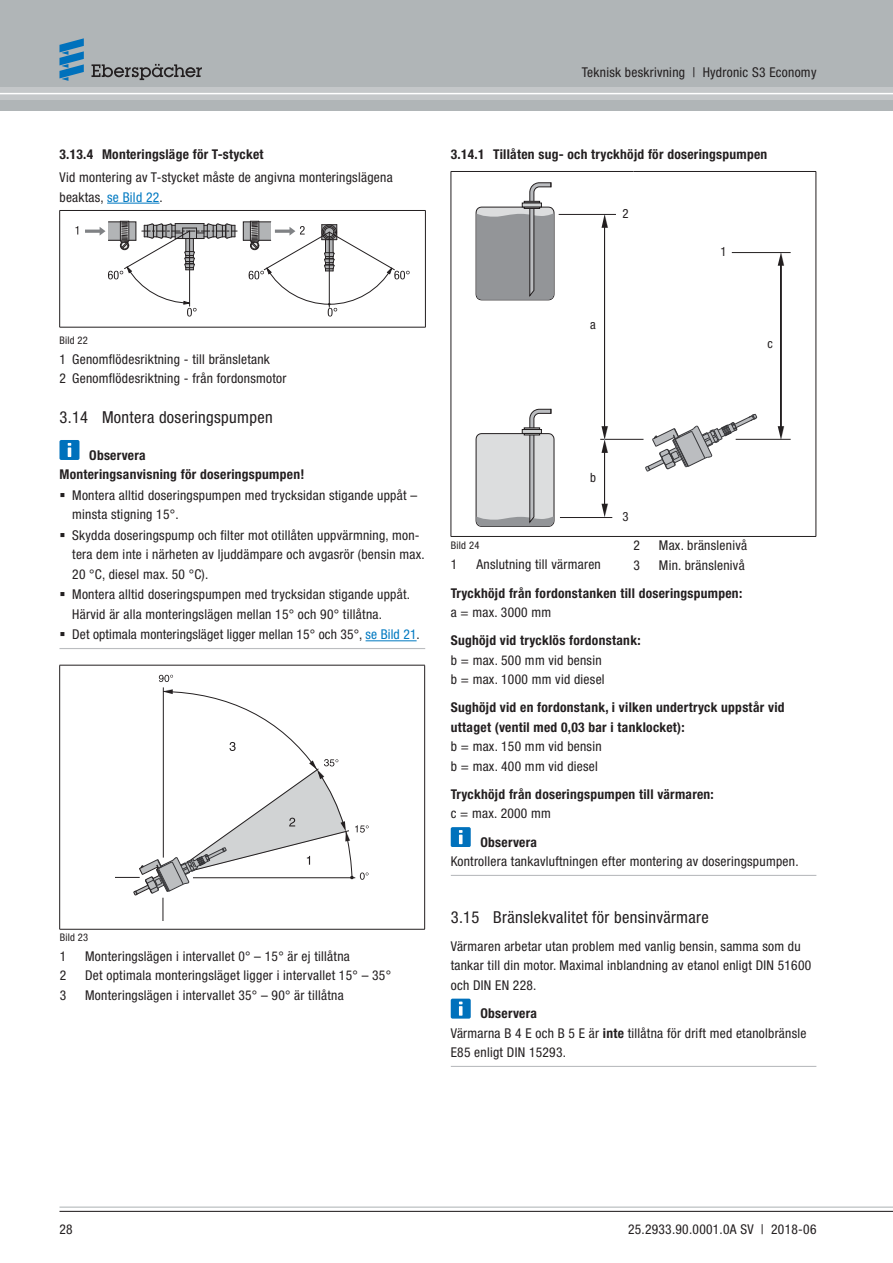
<style>
.page{position:relative;width:893px;height:1263px;background:#fff}
.page>*{position:absolute;margin:0;border:0;box-sizing:border-box;transform-origin:0 0}
.t1{font:condensed 16.5px "Helvetica Neue LTW1 G";letter-spacing:.02em;color:#231f20}
.t2{font:condensed 13.5px/19.5px "Helvetica Neue LTW1 G";letter-spacing:.02em;color:#231f20}
.t3{font:700 condensed 13.5px/19.5px "Helvetica Neue LTW1 G";letter-spacing:.02em;color:#231f20}
.t4{font:condensed 12.75px "Helvetica Neue";color:#231f20}
.t5{font:condensed 10.5px "Helvetica Neue LTW1 G";letter-spacing:.02em;color:#231f20}
.s1{color:#0079c1}
.s2{font-weight:700}
</style>
<div class="page">
<hr style="left:107px;top:203px;width:53px;height:1px;background:#0079c1">
<hr style="left:59px;top:648px;width:366px;height:1px;background:#bbbdc0">
<hr style="left:365px;top:640px;width:52px;height:1px;background:#0079c1">
<hr style="left:59px;top:210px;width:367px;height:1px;background:#231f20">
<hr style="left:59px;top:211px;width:1px;height:116px;background:#231f20">
<hr style="left:425px;top:211px;width:1px;height:116px;background:#231f20">
<hr style="left:59px;top:327px;width:367px;height:1px;background:#231f20">
<svg style="left:85px;top:221px;width:152px;height:96px"></svg>
<svg style="left:75px;top:226px;width:3px;height:9px"></svg>
<svg style="left:243px;top:221px;width:167px;height:96px"></svg>
<div style="left:59px;top:440px;width:20px;height:20px;background:#0071bc;border-radius:2px"></div>
<svg style="left:68px;top:443px;width:3px;height:14px"></svg>
<hr style="left:59px;top:665px;width:366px;height:1px;background:#231f20">
<hr style="left:59px;top:665px;width:1px;height:264px;background:#231f20">
<hr style="left:424px;top:665px;width:1px;height:264px;background:#231f20">
<hr style="left:59px;top:929px;width:366px;height:1px;background:#231f20">
<hr style="left:163px;top:687px;width:1px;height:171px;background:#231f20">
<svg style="left:159px;top:675px;width:14px;height:7px"></svg>
<svg style="left:115px;top:689px;width:254px;height:232px"></svg>
<hr style="left:451px;top:875px;width:365px;height:1px;background:#bbbdc0">
<hr style="left:451px;top:1066px;width:365px;height:1px;background:#bbbdc0">
<hr style="left:451px;top:171px;width:182px;height:1px;background:#231f20">
<hr style="left:451px;top:172px;width:1px;height:364px;background:#231f20">
<hr style="left:633px;top:171px;width:183px;height:1px;background:#231f20">
<hr style="left:816px;top:172px;width:1px;height:364px;background:#231f20">
<hr style="left:451px;top:536px;width:365px;height:1px;background:#231f20">
<hr style="left:604px;top:447px;width:1px;height:63px;background:#231f20">
<svg style="left:601px;top:504px;width:7px;height:13px"></svg>
<svg style="left:778px;top:253px;width:6px;height:13px"></svg>
<hr style="left:780px;top:260px;width:1px;height:172px;background:#231f20">
<svg style="left:778px;top:426px;width:6px;height:13px"></svg>
<hr style="left:600px;top:439px;width:43px;height:1px;background:#231f20">
<hr style="left:732px;top:252px;width:59px;height:1px;background:#231f20">
<hr style="left:736px;top:439px;width:55px;height:1px;background:#231f20">
<svg style="left:601px;top:215px;width:7px;height:13px"></svg>
<hr style="left:604px;top:222px;width:1px;height:210px;background:#231f20">
<svg style="left:601px;top:426px;width:7px;height:27px"></svg>
<hr style="left:559px;top:214px;width:57px;height:1px;background:#231f20">
<hr style="left:560px;top:517px;width:52px;height:1px;background:#231f20">
<svg style="left:475px;top:182px;width:80px;height:119px"></svg>
<svg style="left:475px;top:409px;width:80px;height:118px"></svg>
<hr style="left:522px;top:430px;width:19px;height:3px;background:#d1d3d4">
<div style="left:522px;top:429px;width:20px;height:5px;border:1px solid #231f20"></div>
<svg style="left:645px;top:414px;width:112px;height:58px"></svg>
<div style="left:451px;top:827px;width:20px;height:20px;background:#0071bc;border-radius:2px"></div>
<svg style="left:459px;top:830px;width:3px;height:14px"></svg>
<div style="left:451px;top:999px;width:20px;height:19px;background:#0071bc;border-radius:2px"></div>
<svg style="left:459px;top:1002px;width:3px;height:14px"></svg>
<hr style="left:59px;top:1207px;width:834px;height:1px;background:#b0b5b7">
<hr style="left:59px;top:1211px;width:834px;height:1px;background:#231f20">
<div style="left:0;top:0;width:893px;height:111px;background:#b0b5b7"></div>
<div style="left:0;top:87px;width:893px;height:13px;background:#c4c7c9"></div>
<svg style="left:91px;top:64px;width:111px;height:16px"></svg>
<svg style="left:59px;top:38px;width:25px;height:43px"></svg>
<hr style="left:0;top:93px;width:893px;height:1px;background:#fff">
<p class="t2" style="left:582px;top:63px;width:236px">Teknisk beskrivning | Hydronic S3 Economy</p>
<p class="t3" style="left:59px;top:145px;width:206px">3.13.4 Monteringsläge för T-stycket</p>
<p class="t2" style="left:59px;top:169px;width:335px">Vid montering av T-stycket måste de angivna monteringslägena beaktas, <span class="s1">se Bild 22</span>.</p>
<p class="t5" style="left:59px;top:337px;width:30px">Bild 22</p>
<p class="t2" style="left:59px;top:350px;width:228px">1 Genomflödesriktning - till bränsletank<br>2 Genomflödesriktning - från fordonsmotor</p>
<p class="t1" style="left:59px;top:411px;width:215px">3.14 Montera doseringspumpen</p>
<p class="t3" style="left:59px;top:446px;width:246px;text-indent:30px">Observera<br>Monteringsanvisning för doseringspumpen!</p>
<p class="t2" style="left:72px;top:486px;width:354px;line-height:20px">Montera alltid doseringspumpen med trycksidan stigande uppåt – minsta stigning 15°.<br>Skydda doseringspump och filter mot otillåten uppvärmning, mon&shy;tera dem inte i närheten av ljuddämpare och avgasrör (bensin max.<br>20 °C, diesel max. 50 °C).<br>Montera alltid doseringspumpen med trycksidan stigande uppåt.<br>Härvid är alla monteringslägen mellan 15° och 90° tillåtna.<br>Det optimala monteringsläget ligger mellan 15° och 35°, <span class="s1">se Bild 21</span>.</p>
<p class="t5" style="left:60px;top:933px;width:30px">Bild 23</p>
<p class="t2" style="left:60px;top:947px;width:8px">1</p>
<p class="t2" style="left:85px;top:947px;width:266px">Monteringslägen i intervallet 0° – 15° är ej tillåtna</p>
<p class="t2" style="left:60px;top:967px;width:8px">2</p>
<p class="t2" style="left:85px;top:967px;width:307px">Det optimala monteringsläget ligger i intervallet 15° – 35°</p>
<p class="t2" style="left:60px;top:986px;width:8px">3</p>
<p class="t2" style="left:85px;top:986px;width:260px">Monteringslägen i intervallet 35° – 90° är tillåtna</p>
<p class="t3" style="left:451px;top:145px;width:318px">3.14.1 Tillåten sug- och tryckhöjd för doseringspumpen</p>
<p class="t4" style="left:622px;top:209px;width:8px">2</p>
<p class="t4" style="left:590px;top:320px;width:7px">a</p>
<p class="t4" style="left:590px;top:473px;width:7px">b</p>
<p class="t4" style="left:622px;top:512px;width:8px">3</p>
<p class="t4" style="left:720px;top:247px;width:8px">1</p>
<p class="t4" style="left:767px;top:339px;width:7px">c</p>
<p class="t2" style="left:633px;top:537px;width:8px">2</p>
<p class="t2" style="left:659px;top:537px;width:90px">Max. bränslenivå</p>
<p class="t2" style="left:633px;top:556px;width:8px">3</p>
<p class="t2" style="left:659px;top:556px;width:87px">Min. bränslenivå</p>
<p class="t3" style="left:451px;top:585px;width:293px">Tryckhöjd från fordonstanken till doseringspumpen:</p>
<p class="t2" style="left:451px;top:604px;width:102px">a = max. 3000 mm</p>
<p class="t3" style="left:451px;top:632px;width:191px">Sughöjd vid trycklös fordonstank:</p>
<p class="t2" style="left:451px;top:651px;width:155px">b = max. 500 mm vid bensin b = max. 1000 mm vid diesel</p>
<p class="t3" style="left:451px;top:699px;width:335px">Sughöjd vid en fordonstank, i vilken undertryck uppstår vid uttaget (ventil med 0,03 bar i tanklocket):</p>
<p class="t2" style="left:451px;top:738px;width:152px">b = max. 150 mm vid bensin b = max. 400 mm vid diesel</p>
<p class="t3" style="left:451px;top:786px;width:265px">Tryckhöjd från doseringspumpen till värmaren:</p>
<p class="t2" style="left:451px;top:805px;width:102px">c = max. 2000 mm</p>
<p class="t3" style="left:480px;top:834px;width:58px">Observera</p>
<p class="t2" style="left:451px;top:853px;width:349px">Kontrollera tankavluftningen efter montering av doseringspumpen.</p>
<p class="t5" style="left:451px;top:542px;width:30px">Bild 24</p>
<p class="t2" style="left:451px;top:555px;width:8px">1</p>
<p class="t2" style="left:476px;top:555px;width:126px">Anslutning till värmaren</p>
<p class="t1" style="left:451px;top:911px;width:259px">3.15 Bränslekvalitet för bensinvärmare</p>
<p class="t2" style="left:451px;top:937px;width:362px">Värmaren arbetar utan problem med vanlig bensin, samma som du tankar till din motor. Maximal inblandning av etanol enligt DIN 51600 och DIN EN 228.</p>
<p class="t2" style="left:451px;top:1005px;width:357px;text-indent:30px"><span class="s2">Observera<br></span>Värmarna B 4 E och B 5 E är <span class="s2">inte</span> tillåtna för drift med etanolbränsle<br>E85 enligt DIN 15293.</p>
<p class="t2" style="left:59px;top:1221px;width:15px">28</p>
<p class="t2" style="left:628px;top:1221px;width:190px">25.2933.90.0001.0A SV | 2018-06</p>
</div>
